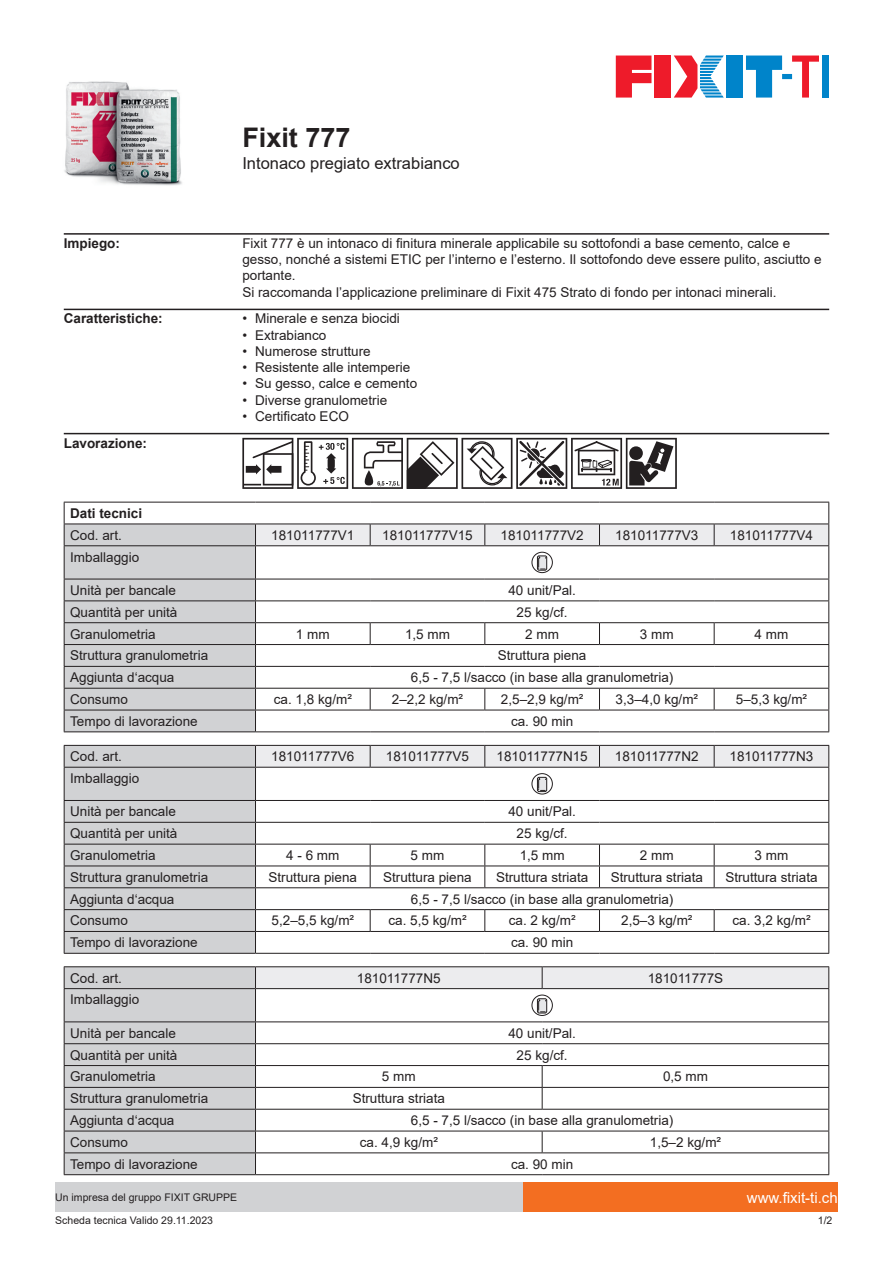
<style>
.page{position:relative;width:893px;height:1263px;background:#fff}
.page>*{position:absolute;margin:0;border:0;box-sizing:border-box;transform-origin:0 0}
.t1{font:700 27px "Arial";color:#231f20}
.t2{font:16.5px "Arial";color:#231f20}
.t3{font:15px "Arial";color:#fff}
.t4{font:13.5px/16.2px "Arial";color:#231f20}
.t5{font:700 13.5px "Arial";color:#231f20}
.t6{font:10.5px "Arial";color:#231f20}
</style>
<div class="page">
<img style="left:64px;top:81px;width:118px;height:105px">
<svg style="left:674px;top:56px;width:50px;height:42px"></svg>
<svg style="left:616px;top:56px;width:35px;height:42px"></svg>
<div style="left:655px;top:56px;width:16px;height:42px;background:#ee1b2a"></div>
<div style="left:726px;top:56px;width:17px;height:42px;background:#0084ca"></div>
<svg style="left:746px;top:56px;width:36px;height:42px"></svg>
<svg style="left:792px;top:56px;width:27px;height:42px"></svg>
<div style="left:822px;top:56px;width:7px;height:42px;background:#0084ca"></div>
<div style="left:782px;top:74px;width:10px;height:5px;background:#0084ca"></div>
<div style="left:523px;top:1182px;width:315px;height:30px;background:#f36e21"></div>
<div style="left:55px;top:1182px;width:468px;height:30px;background:#d1d2d4"></div>
<hr style="left:64px;top:233px;width:765px;height:2px;background:#231f20">
<hr style="left:64px;top:309px;width:765px;height:1px;background:#231f20">
<hr style="left:64px;top:433px;width:765px;height:1px;background:#231f20">
<svg style="left:242px;top:438px;width:435px;height:51px"></svg>
<svg style="left:64px;top:502px;width:765px;height:230px"></svg>
<hr style="left:64px;top:953px;width:191px;height:1px;background:#231f20">
<hr style="left:255px;top:953px;width:115px;height:1px;background:#231f20">
<hr style="left:370px;top:953px;width:115px;height:1px;background:#231f20">
<hr style="left:485px;top:953px;width:114px;height:1px;background:#231f20">
<hr style="left:599px;top:953px;width:115px;height:1px;background:#231f20">
<hr style="left:714px;top:953px;width:115px;height:1px;background:#231f20">
<svg style="left:64px;top:745px;width:765px;height:208px"></svg>
<hr style="left:64px;top:966px;width:191px;height:1px;background:#231f20">
<hr style="left:255px;top:966px;width:287px;height:1px;background:#231f20">
<hr style="left:542px;top:966px;width:287px;height:1px;background:#231f20">
<svg style="left:64px;top:967px;width:765px;height:208px"></svg>
<h1 class="t1" style="left:242px;top:119px;width:110px">Fixit 777</h1>
<p class="t2" style="left:242px;top:152px;width:219px">Intonaco pregiato extrabianco</p>
<p class="t5" style="left:64px;top:234px;width:58px">Impiego:</p>
<p class="t4" style="left:242px;top:235px;width:581px">Fixit 777 è un intonaco di finitura minerale applicabile su sottofondi a base cemento, calce e gesso, nonché a sistemi ETIC per l’interno e l’esterno. Il sottofondo deve essere pulito, asciutto e portante.<br>Si raccomanda l’applicazione preliminare di Fixit 475 Strato di fondo per intonaci minerali.</p>
<p class="t5" style="left:64px;top:309px;width:101px">Caratteristiche:</p>
<p class="t4" style="left:242px;top:311px;width:159px">• Minerale e senza biocidi</p>
<p class="t4" style="left:242px;top:327px;width:86px">• Extrabianco</p>
<p class="t4" style="left:242px;top:343px;width:130px">• Numerose strutture</p>
<p class="t4" style="left:242px;top:359px;width:170px">• Resistente alle intemperie</p>
<p class="t4" style="left:242px;top:375px;width:176px">• Su gesso, calce e cemento</p>
<p class="t4" style="left:242px;top:392px;width:146px">• Diverse granulometrie</p>
<p class="t4" style="left:242px;top:408px;width:108px">• Certificato ECO</p>
<p class="t5" style="left:64px;top:433px;width:85px">Lavorazione:</p>
<p class="t5" style="left:70px;top:504px;width:74px">Dati tecnici</p>
<p class="t4" style="left:70px;top:527px;width:53px">Cod. art.</p>
<p class="t4" style="left:271px;top:527px;width:85px">181011777V1</p>
<p class="t4" style="left:382px;top:527px;width:92px">181011777V15</p>
<p class="t4" style="left:501px;top:527px;width:85px">181011777V2</p>
<p class="t4" style="left:615px;top:527px;width:85px">181011777V3</p>
<p class="t4" style="left:730px;top:527px;width:85px">181011777V4</p>
<p class="t4" style="left:70px;top:549px;width:71px">Imballaggio</p>
<p class="t4" style="left:70px;top:582px;width:107px">Unità per bancale</p>
<p class="t4" style="left:508px;top:582px;width:69px">40 unit/Pal.</p>
<p class="t4" style="left:70px;top:604px;width:109px">Quantità per unità</p>
<p class="t4" style="left:517px;top:604px;width:53px">25 kg/cf.</p>
<p class="t4" style="left:70px;top:626px;width:87px">Granulometria</p>
<p class="t4" style="left:296px;top:626px;width:35px">1 mm</p>
<p class="t4" style="left:405px;top:626px;width:47px">1,5 mm</p>
<p class="t4" style="left:525px;top:626px;width:35px">2 mm</p>
<p class="t4" style="left:640px;top:626px;width:35px">3 mm</p>
<p class="t4" style="left:755px;top:626px;width:35px">4 mm</p>
<p class="t4" style="left:70px;top:647px;width:140px">Struttura granulometria</p>
<p class="t4" style="left:498px;top:647px;width:90px">Struttura piena</p>
<p class="t4" style="left:70px;top:669px;width:106px">Aggiunta d‘acqua</p>
<p class="t4" style="left:411px;top:669px;width:264px">6,5 - 7,5 l/sacco (in base alla granulometria)</p>
<p class="t4" style="left:70px;top:691px;width:59px">Consumo</p>
<p class="t4" style="left:274px;top:691px;width:80px">ca. 1,8 kg/m²</p>
<p class="t4" style="left:392px;top:691px;width:73px">2–2,2 kg/m²</p>
<p class="t4" style="left:501px;top:691px;width:84px">2,5–2,9 kg/m²</p>
<p class="t4" style="left:616px;top:691px;width:84px">3,3–4,0 kg/m²</p>
<p class="t4" style="left:736px;top:691px;width:73px">5–5,3 kg/m²</p>
<p class="t4" style="left:70px;top:713px;width:129px">Tempo di lavorazione</p>
<p class="t4" style="left:511px;top:713px;width:64px">ca. 90 min</p>
<p class="t4" style="left:70px;top:748px;width:53px">Cod. art.</p>
<p class="t4" style="left:271px;top:748px;width:85px">181011777V6</p>
<p class="t4" style="left:386px;top:748px;width:85px">181011777V5</p>
<p class="t4" style="left:496px;top:748px;width:93px">181011777N15</p>
<p class="t4" style="left:615px;top:748px;width:85px">181011777N2</p>
<p class="t4" style="left:730px;top:748px;width:85px">181011777N3</p>
<p class="t4" style="left:70px;top:770px;width:71px">Imballaggio</p>
<p class="t4" style="left:70px;top:803px;width:107px">Unità per bancale</p>
<p class="t4" style="left:508px;top:803px;width:69px">40 unit/Pal.</p>
<p class="t4" style="left:70px;top:825px;width:109px">Quantità per unità</p>
<p class="t4" style="left:517px;top:825px;width:53px">25 kg/cf.</p>
<p class="t4" style="left:70px;top:847px;width:87px">Granulometria</p>
<p class="t4" style="left:286px;top:847px;width:55px">4 - 6 mm</p>
<p class="t4" style="left:411px;top:847px;width:35px">5 mm</p>
<p class="t4" style="left:520px;top:847px;width:47px">1,5 mm</p>
<p class="t4" style="left:640px;top:847px;width:35px">2 mm</p>
<p class="t4" style="left:755px;top:847px;width:35px">3 mm</p>
<p class="t4" style="left:70px;top:869px;width:140px">Struttura granulometria</p>
<p class="t4" style="left:269px;top:869px;width:90px">Struttura piena</p>
<p class="t4" style="left:383px;top:869px;width:90px">Struttura piena</p>
<p class="t4" style="left:496px;top:869px;width:94px">Struttura striata</p>
<p class="t4" style="left:611px;top:869px;width:94px">Struttura striata</p>
<p class="t4" style="left:725px;top:869px;width:94px">Struttura striata</p>
<p class="t4" style="left:70px;top:891px;width:106px">Aggiunta d‘acqua</p>
<p class="t4" style="left:411px;top:891px;width:264px">6,5 - 7,5 l/sacco (in base alla granulometria)</p>
<p class="t4" style="left:70px;top:912px;width:59px">Consumo</p>
<p class="t4" style="left:272px;top:912px;width:84px">5,2–5,5 kg/m²</p>
<p class="t4" style="left:388px;top:912px;width:80px">ca. 5,5 kg/m²</p>
<p class="t4" style="left:509px;top:912px;width:68px">ca. 2 kg/m²</p>
<p class="t4" style="left:621px;top:912px;width:73px">2,5–3 kg/m²</p>
<p class="t4" style="left:732px;top:912px;width:80px">ca. 3,2 kg/m²</p>
<p class="t4" style="left:70px;top:934px;width:129px">Tempo di lavorazione</p>
<p class="t4" style="left:511px;top:934px;width:64px">ca. 90 min</p>
<p class="t4" style="left:70px;top:970px;width:53px">Cod. art.</p>
<p class="t4" style="left:357px;top:970px;width:85px">181011777N5</p>
<p class="t4" style="left:648px;top:970px;width:77px">181011777S</p>
<p class="t4" style="left:70px;top:991px;width:71px">Imballaggio</p>
<p class="t4" style="left:70px;top:1025px;width:107px">Unità per bancale</p>
<p class="t4" style="left:508px;top:1025px;width:69px">40 unit/Pal.</p>
<p class="t4" style="left:70px;top:1046px;width:109px">Quantità per unità</p>
<p class="t4" style="left:517px;top:1046px;width:53px">25 kg/cf.</p>
<p class="t4" style="left:70px;top:1068px;width:87px">Granulometria</p>
<p class="t4" style="left:382px;top:1068px;width:35px">5 mm</p>
<p class="t4" style="left:663px;top:1068px;width:47px">0,5 mm</p>
<p class="t4" style="left:70px;top:1090px;width:140px">Struttura granulometria</p>
<p class="t4" style="left:353px;top:1090px;width:94px">Struttura striata</p>
<p class="t4" style="left:70px;top:1112px;width:106px">Aggiunta d‘acqua</p>
<p class="t4" style="left:411px;top:1112px;width:264px">6,5 - 7,5 l/sacco (in base alla granulometria)</p>
<p class="t4" style="left:70px;top:1134px;width:59px">Consumo</p>
<p class="t4" style="left:360px;top:1134px;width:80px">ca. 4,9 kg/m²</p>
<p class="t4" style="left:650px;top:1134px;width:73px">1,5–2 kg/m²</p>
<p class="t4" style="left:70px;top:1156px;width:129px">Tempo di lavorazione</p>
<p class="t4" style="left:511px;top:1156px;width:64px">ca. 90 min</p>
<p class="t6" style="left:55px;top:1190px;width:183px">Un impresa del gruppo FIXIT GRUPPE</p>
<p class="t3" style="left:747px;top:1187px;width:92px">www.fixit-ti.ch</p>
<p class="t6" style="left:55px;top:1213px;width:159px">Scheda tecnica Valido 29.11.2023</p>
<p class="t6" style="left:818px;top:1213px;width:16px">1/2</p>
</div>
